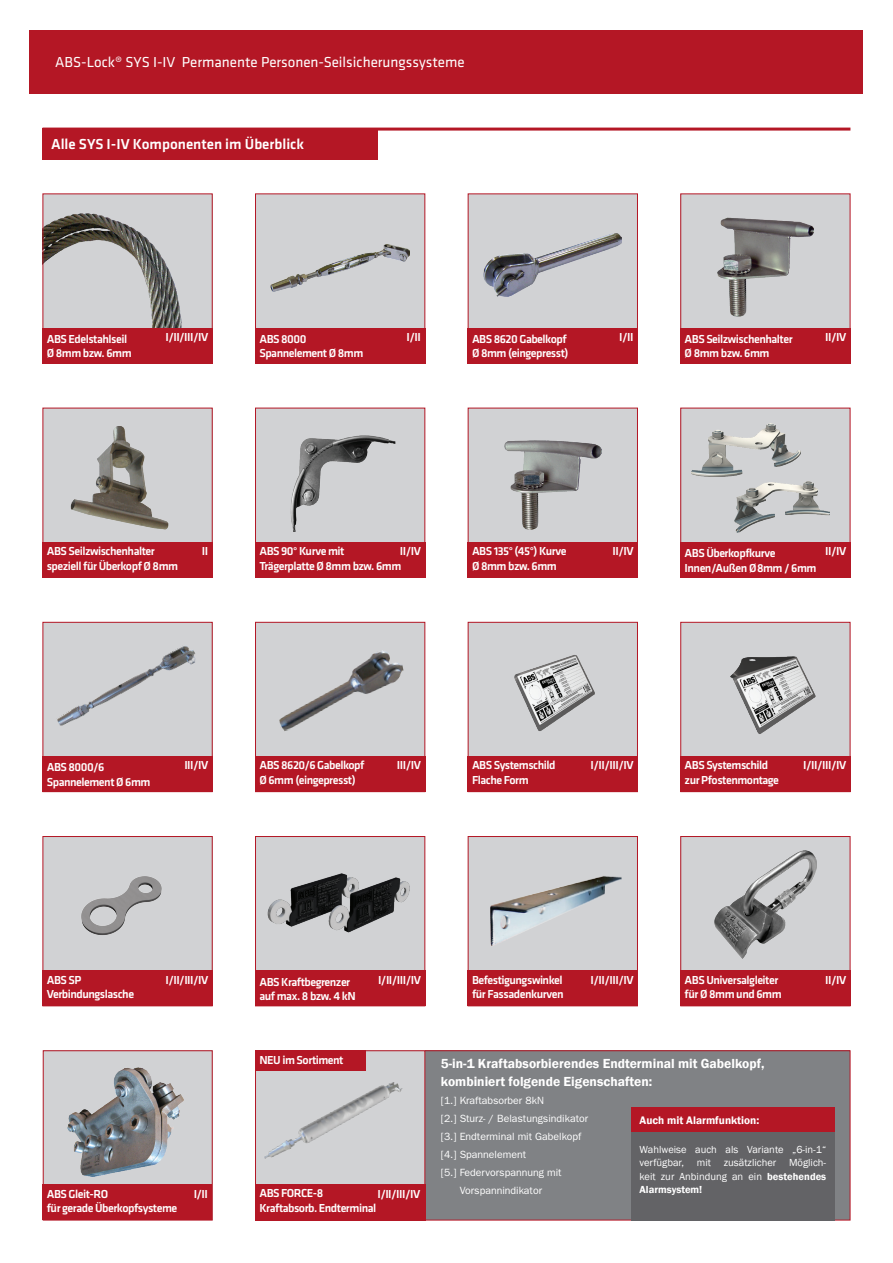
<style>
.page{position:relative;width:893px;height:1263px;background:#fff}
.page>*{position:absolute;margin:0;border:0;box-sizing:border-box;transform-origin:0 0}
.t1{font:15px "Klavika Basic";color:#fff}
.t2{font:500 15px "Klavika Basic";color:#fff}
.t3{font:600 13.5px/18px "Franklin Gothic";color:#fff}
.t4{font:500 12px/14.4px "Klavika Basic";letter-spacing:-.04em;color:#fff}
.t5{font:600 11.25px "Franklin Gothic";color:#fff}
.t6{font:10.5px/18px "ITC Franklin Gothic Std";color:#fff}
.t7{font:10.5px/13.5px "Franklin Gothic";color:#fff;text-align:justify}
.s1{font-weight:600}
</style>
<div class="page">
<div style="left:30px;top:30px;width:833px;height:64px;background:#b41725"></div>
<div style="left:468px;top:622px;width:169px;height:170px;background:#d1d2d4"></div>
<img style="left:514px;top:655px;width:81px;height:76px">
<div style="left:468px;top:622px;width:170px;height:170px;border:1px solid #b41725"></div>
<div style="left:468px;top:756px;width:170px;height:36px;background:#b41725"></div>
<div style="left:680px;top:622px;width:170px;height:170px;background:#d1d2d4;border:1px solid #b41725"></div>
<div style="left:680px;top:756px;width:170px;height:36px;background:#b41725"></div>
<img style="left:730px;top:656px;width:86px;height:78px">
<div style="left:43px;top:836px;width:169px;height:170px;background:#d1d2d4"></div>
<img style="left:81px;top:876px;width:81px;height:59px">
<div style="left:43px;top:836px;width:170px;height:170px;border:1px solid #b41725"></div>
<div style="left:43px;top:970px;width:170px;height:36px;background:#b41725"></div>
<img style="left:257px;top:838px;width:166px;height:132px">
<div style="left:255px;top:836px;width:170px;height:170px;border:1px solid #b41725"></div>
<div style="left:255px;top:970px;width:170px;height:36px;background:#b41725"></div>
<div style="left:468px;top:836px;width:169px;height:170px;background:#d1d2d4"></div>
<img style="left:490px;top:876px;width:132px;height:70px">
<div style="left:468px;top:836px;width:170px;height:170px;border:1px solid #b41725"></div>
<div style="left:468px;top:970px;width:170px;height:36px;background:#b41725"></div>
<div style="left:255px;top:408px;width:170px;height:169px;background:#d1d2d4"></div>
<img style="left:290px;top:435px;width:106px;height:96px">
<div style="left:255px;top:408px;width:170px;height:170px;border:1px solid #b41725"></div>
<div style="left:255px;top:542px;width:170px;height:36px;background:#b41725"></div>
<div style="left:468px;top:408px;width:169px;height:169px;background:#d1d2d4"></div>
<img style="left:504px;top:440px;width:97px;height:89px">
<div style="left:468px;top:408px;width:170px;height:170px;border:1px solid #b41725"></div>
<div style="left:468px;top:542px;width:170px;height:36px;background:#b41725"></div>
<div style="left:43px;top:622px;width:169px;height:170px;background:#d1d2d4"></div>
<img style="left:57px;top:646px;width:139px;height:80px">
<div style="left:43px;top:622px;width:170px;height:170px;border:1px solid #b41725"></div>
<div style="left:43px;top:756px;width:170px;height:36px;background:#b41725"></div>
<div style="left:255px;top:622px;width:170px;height:170px;background:#d1d2d4"></div>
<img style="left:279px;top:650px;width:125px;height:81px">
<div style="left:255px;top:622px;width:170px;height:170px;border:1px solid #b41725"></div>
<div style="left:255px;top:756px;width:170px;height:36px;background:#b41725"></div>
<div style="left:681px;top:408px;width:169px;height:169px;background:#d1d2d4"></div>
<img style="left:692px;top:423px;width:108px;height:53px">
<div style="left:680px;top:408px;width:170px;height:170px;border:1px solid #b41725"></div>
<div style="left:680px;top:542px;width:170px;height:36px;background:#b41725"></div>
<img style="left:734px;top:481px;width:95px;height:52px">
<hr style="left:43px;top:128px;width:807px;height:3px;background:#b41725">
<div style="left:43px;top:128px;width:335px;height:31px;background:#b41725"></div>
<div style="left:43px;top:194px;width:169px;height:169px;background:#d1d2d4"></div>
<img style="left:45px;top:213px;width:137px;height:115px">
<div style="left:43px;top:193px;width:170px;height:171px;border:1px solid #b41725"></div>
<div style="left:43px;top:328px;width:170px;height:36px;background:#b41725"></div>
<div style="left:255px;top:194px;width:170px;height:169px;background:#d1d2d4"></div>
<img style="left:271px;top:244px;width:139px;height:47px">
<div style="left:255px;top:193px;width:170px;height:171px;border:1px solid #b41725"></div>
<div style="left:255px;top:328px;width:170px;height:36px;background:#b41725"></div>
<div style="left:468px;top:194px;width:169px;height:169px;background:#d1d2d4"></div>
<img style="left:484px;top:234px;width:138px;height:62px">
<div style="left:468px;top:193px;width:170px;height:171px;border:1px solid #b41725"></div>
<div style="left:468px;top:328px;width:170px;height:36px;background:#b41725"></div>
<div style="left:681px;top:194px;width:169px;height:169px;background:#d1d2d4"></div>
<img style="left:717px;top:218px;width:97px;height:98px">
<div style="left:680px;top:193px;width:170px;height:171px;border:1px solid #b41725"></div>
<div style="left:680px;top:328px;width:170px;height:36px;background:#b41725"></div>
<div style="left:43px;top:408px;width:169px;height:169px;background:#d1d2d4"></div>
<img style="left:70px;top:426px;width:99px;height:104px">
<div style="left:43px;top:408px;width:170px;height:170px;border:1px solid #b41725"></div>
<div style="left:43px;top:542px;width:170px;height:36px;background:#b41725"></div>
<div style="left:681px;top:836px;width:169px;height:170px;background:#d1d2d4"></div>
<img style="left:715px;top:850px;width:101px;height:108px">
<div style="left:680px;top:836px;width:170px;height:170px;border:1px solid #b41725"></div>
<div style="left:680px;top:970px;width:170px;height:36px;background:#b41725"></div>
<div style="left:43px;top:1051px;width:169px;height:169px;background:#d1d2d4"></div>
<img style="left:68px;top:1067px;width:116px;height:109px">
<div style="left:43px;top:1050px;width:170px;height:170px;border:1px solid #b41725"></div>
<div style="left:43px;top:1184px;width:169px;height:36px;background:#b41725"></div>
<div style="left:262px;top:1051px;width:588px;height:169px;background:#808285"></div>
<div style="left:255px;top:1051px;width:170px;height:169px;background:#d1d2d4"></div>
<img style="left:257px;top:1068px;width:146px;height:91px">
<div style="left:255px;top:1050px;width:170px;height:170px;border:1px solid #b41725"></div>
<div style="left:255px;top:1184px;width:170px;height:36px;background:#b41725"></div>
<div style="left:255px;top:1050px;width:110px;height:20px;background:#b41725"></div>
<div style="left:631px;top:1108px;width:204px;height:24px;background:#b41725"></div>
<div style="left:631px;top:1132px;width:204px;height:88px;background:#636366"></div>
<p class="t1" style="left:55px;top:52px;width:411px">ABS-Lock® SYS I-IV Permanente Personen-Seilsicherungssysteme</p>
<p class="t2" style="left:51px;top:134px;width:255px">Alle SYS I-IV Komponenten im Überblick</p>
<p class="t4" style="left:47px;top:331px;width:86px">ABS Edelstahlseil<br>Ø 8mm bzw. 6mm</p>
<p class="t4" style="left:165px;top:329px;width:44px">I/II/III/IV</p>
<p class="t4" style="left:259px;top:331px;width:106px">ABS 8000<br>Spannelement Ø 8mm</p>
<p class="t4" style="left:407px;top:329px;width:16px">I/II</p>
<p class="t4" style="left:472px;top:331px;width:98px">ABS 8620 Gabelkopf<br>Ø 8mm (eingepresst)</p>
<p class="t4" style="left:619px;top:329px;width:16px">I/II</p>
<p class="t4" style="left:685px;top:331px;width:110px">ABS Seilzwischenhalter<br>Ø 8mm bzw. 6mm</p>
<p class="t4" style="left:825px;top:329px;width:23px">II/IV</p>
<p class="t4" style="left:47px;top:544px;width:133px">ABS Seilzwischenhalter speziell für Überkopf Ø 8mm</p>
<p class="t4" style="left:202px;top:544px;width:8px">II</p>
<p class="t4" style="left:259px;top:544px;width:144px">ABS 90° Kurve mit<br>Trägerplatte Ø 8mm bzw. 6mm</p>
<p class="t4" style="left:400px;top:544px;width:23px">II/IV</p>
<p class="t4" style="left:472px;top:544px;width:96px">ABS 135° (45°) Kurve<br>Ø 8mm bzw. 6mm</p>
<p class="t4" style="left:612px;top:544px;width:23px">II/IV</p>
<p class="t4" style="left:685px;top:546px;width:133px">ABS Überkopfkurve<br>Innen/Außen Ø8mm / 6mm</p>
<p class="t4" style="left:825px;top:544px;width:23px">II/IV</p>
<p class="t4" style="left:47px;top:760px;width:105px">ABS 8000/6<br>Spannelement Ø 6mm</p>
<p class="t4" style="left:184px;top:758px;width:26px">III/IV</p>
<p class="t4" style="left:259px;top:758px;width:107px">ABS 8620/6 Gabelkopf<br>Ø 6mm (eingepresst)</p>
<p class="t4" style="left:397px;top:758px;width:26px">III/IV</p>
<p class="t4" style="left:472px;top:758px;width:85px">ABS Systemschild<br>Flache Form</p>
<p class="t4" style="left:591px;top:758px;width:44px">I/II/III/IV</p>
<p class="t4" style="left:685px;top:758px;width:96px">ABS Systemschild zur Pfostenmontage</p>
<p class="t4" style="left:803px;top:758px;width:44px">I/II/III/IV</p>
<p class="t4" style="left:47px;top:972px;width:89px">ABS SP<br>Verbindungslasche</p>
<p class="t4" style="left:165px;top:972px;width:44px">I/II/III/IV</p>
<p class="t4" style="left:259px;top:974px;width:98px">ABS Kraftbegrenzer auf max. 8 bzw. 4 kN</p>
<p class="t4" style="left:378px;top:972px;width:44px">I/II/III/IV</p>
<p class="t4" style="left:472px;top:972px;width:93px">Befestigungswinkel für Fassadenkurven</p>
<p class="t4" style="left:591px;top:972px;width:44px">I/II/III/IV</p>
<p class="t4" style="left:685px;top:972px;width:99px">ABS Universalgleiter für Ø 8mm und 6mm</p>
<p class="t4" style="left:825px;top:972px;width:23px">II/IV</p>
<p class="t4" style="left:47px;top:1186px;width:132px">ABS Gleit-RO<br>für gerade Überkopfsysteme</p>
<p class="t4" style="left:194px;top:1186px;width:16px">I/II</p>
<p class="t4" style="left:259px;top:1052px;width:86px">NEU im Sortiment</p>
<p class="t3" style="left:441px;top:1055px;width:325px">5-in-1 Kraftabsorbierendes Endterminal mit Gabelkopf, kombiniert folgende Eigenschaften:</p>
<p class="t6" style="left:441px;top:1092px;width:149px">[1.] Kraftabsorber 8kN<br>[2.] Sturz- / Belastungsindikator [3.] Endterminal mit Gabelkopf [4.] Spannelement<br>[5.] Federvorspannung mit</p>
<p class="t5" style="left:639px;top:1113px;width:121px">Auch mit Alarmfunktion:</p>
<p class="t7" style="left:639px;top:1143px;width:188px">Wahlweise auch als Variante „6-in-1“ verfügbar, mit zusätzlicher Möglich&shy;keit zur Anbindung an ein <span class="s1">bestehendes Alarmsystem!</span></p>
<p class="t4" style="left:259px;top:1186px;width:65px">ABS FORCE-8</p>
<p class="t6" style="left:460px;top:1182px;width:84px">Vorspannindikator</p>
<p class="t4" style="left:259px;top:1200px;width:118px">Kraftabsorb. Endterminal</p>
<p class="t4" style="left:377px;top:1186px;width:44px">I/II/III/IV</p>
</div>
